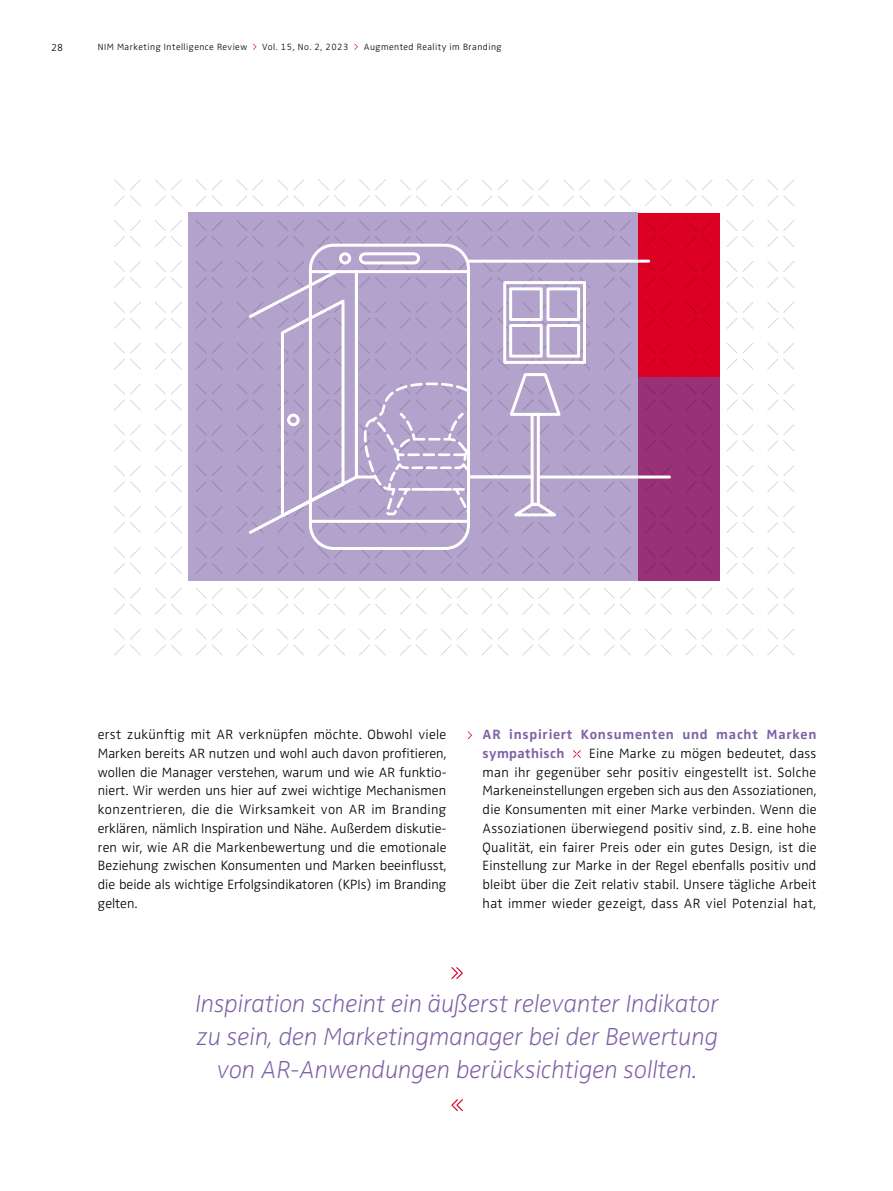
<style>
.page{position:relative;width:893px;height:1191px;background:#fff}
.page>*{position:absolute;margin:0;border:0;box-sizing:border-box;transform-origin:0 0}
.t1{font:italic 300 expanded 25.5px/33px "Zwo OT";letter-spacing:-.01em;color:#7d61a5;text-align:center}
.t2{font:300 13.8px/18.8px "Zwo OT";letter-spacing:.005em;color:#000;text-align:justify}
.t3{font:700 13.8px/18.8px "Zwo OT";letter-spacing:.055em;color:#7d61a5}
.t4{font:300 10.5px "Zwo OT";color:#000}
.t5{font:300 9.3px "Zwo OT";letter-spacing:.05em;color:#000}
</style>
<div class="page">
<svg style="left:468px;top:731px;width:4px;height:8px"></svg>
<svg style="left:573px;top:750px;width:8px;height:8px"></svg>
<svg style="left:451px;top:967px;width:12px;height:12px"></svg>
<svg style="left:451px;top:1099px;width:12px;height:12px"></svg>
<div style="left:638px;top:376px;width:82px;height:205px;background:#993178"></div>
<div style="left:638px;top:213px;width:82px;height:163px;background:#dc0023"></div>
<div style="left:189px;top:213px;width:449px;height:368px;background:#b2a2cc"></div>
<svg style="left:114px;top:628px;width:27px;height:28px"></svg>
<svg style="left:114px;top:588px;width:27px;height:27px"></svg>
<svg style="left:114px;top:547px;width:27px;height:27px"></svg>
<svg style="left:114px;top:506px;width:27px;height:27px"></svg>
<svg style="left:114px;top:465px;width:27px;height:27px"></svg>
<svg style="left:114px;top:424px;width:27px;height:28px"></svg>
<svg style="left:114px;top:383px;width:27px;height:28px"></svg>
<svg style="left:114px;top:342px;width:27px;height:28px"></svg>
<svg style="left:114px;top:302px;width:27px;height:27px"></svg>
<svg style="left:114px;top:261px;width:27px;height:27px"></svg>
<svg style="left:114px;top:220px;width:27px;height:27px"></svg>
<svg style="left:114px;top:179px;width:27px;height:27px"></svg>
<svg style="left:155px;top:628px;width:27px;height:28px"></svg>
<svg style="left:155px;top:588px;width:27px;height:27px"></svg>
<svg style="left:155px;top:547px;width:27px;height:27px"></svg>
<svg style="left:155px;top:506px;width:27px;height:27px"></svg>
<svg style="left:155px;top:465px;width:27px;height:27px"></svg>
<svg style="left:155px;top:424px;width:27px;height:27px"></svg>
<svg style="left:155px;top:383px;width:27px;height:28px"></svg>
<svg style="left:155px;top:343px;width:27px;height:27px"></svg>
<svg style="left:155px;top:302px;width:27px;height:27px"></svg>
<svg style="left:155px;top:261px;width:27px;height:27px"></svg>
<svg style="left:155px;top:220px;width:27px;height:27px"></svg>
<svg style="left:155px;top:179px;width:27px;height:27px"></svg>
<svg style="left:196px;top:629px;width:27px;height:27px"></svg>
<svg style="left:196px;top:588px;width:27px;height:27px"></svg>
<svg style="left:196px;top:547px;width:27px;height:27px"></svg>
<svg style="left:196px;top:506px;width:27px;height:27px"></svg>
<svg style="left:196px;top:465px;width:27px;height:27px"></svg>
<svg style="left:196px;top:424px;width:27px;height:27px"></svg>
<svg style="left:196px;top:384px;width:27px;height:26px"></svg>
<svg style="left:196px;top:343px;width:27px;height:27px"></svg>
<svg style="left:196px;top:302px;width:27px;height:27px"></svg>
<svg style="left:196px;top:261px;width:27px;height:27px"></svg>
<svg style="left:196px;top:220px;width:27px;height:27px"></svg>
<svg style="left:196px;top:179px;width:27px;height:27px"></svg>
<svg style="left:236px;top:629px;width:27px;height:27px"></svg>
<svg style="left:236px;top:588px;width:28px;height:27px"></svg>
<svg style="left:236px;top:547px;width:28px;height:27px"></svg>
<svg style="left:236px;top:506px;width:10px;height:27px"></svg>
<svg style="left:236px;top:465px;width:10px;height:27px"></svg>
<svg style="left:237px;top:425px;width:9px;height:26px"></svg>
<svg style="left:237px;top:384px;width:9px;height:26px"></svg>
<svg style="left:237px;top:343px;width:9px;height:27px"></svg>
<svg style="left:236px;top:302px;width:10px;height:27px"></svg>
<svg style="left:236px;top:261px;width:10px;height:27px"></svg>
<svg style="left:236px;top:220px;width:28px;height:27px"></svg>
<svg style="left:236px;top:179px;width:28px;height:27px"></svg>
<svg style="left:277px;top:628px;width:27px;height:28px"></svg>
<svg style="left:277px;top:588px;width:27px;height:27px"></svg>
<svg style="left:277px;top:551px;width:27px;height:23px"></svg>
<svg style="left:277px;top:220px;width:27px;height:22px"></svg>
<svg style="left:277px;top:179px;width:27px;height:27px"></svg>
<svg style="left:318px;top:628px;width:27px;height:28px"></svg>
<svg style="left:318px;top:588px;width:27px;height:27px"></svg>
<svg style="left:318px;top:551px;width:27px;height:23px"></svg>
<svg style="left:318px;top:220px;width:27px;height:22px"></svg>
<svg style="left:318px;top:179px;width:27px;height:27px"></svg>
<svg style="left:359px;top:628px;width:27px;height:28px"></svg>
<svg style="left:359px;top:588px;width:27px;height:27px"></svg>
<svg style="left:359px;top:551px;width:27px;height:23px"></svg>
<svg style="left:359px;top:220px;width:27px;height:22px"></svg>
<svg style="left:359px;top:179px;width:27px;height:27px"></svg>
<svg style="left:400px;top:628px;width:27px;height:28px"></svg>
<svg style="left:400px;top:588px;width:27px;height:27px"></svg>
<svg style="left:400px;top:551px;width:27px;height:23px"></svg>
<svg style="left:400px;top:220px;width:27px;height:22px"></svg>
<svg style="left:400px;top:179px;width:27px;height:27px"></svg>
<svg style="left:441px;top:629px;width:27px;height:27px"></svg>
<svg style="left:441px;top:588px;width:27px;height:27px"></svg>
<svg style="left:441px;top:551px;width:27px;height:23px"></svg>
<svg style="left:441px;top:220px;width:27px;height:22px"></svg>
<svg style="left:441px;top:179px;width:27px;height:27px"></svg>
<svg style="left:481px;top:629px;width:27px;height:27px"></svg>
<svg style="left:481px;top:588px;width:28px;height:27px"></svg>
<svg style="left:481px;top:551px;width:28px;height:23px"></svg>
<svg style="left:481px;top:220px;width:28px;height:22px"></svg>
<svg style="left:481px;top:179px;width:28px;height:27px"></svg>
<svg style="left:522px;top:628px;width:27px;height:28px"></svg>
<svg style="left:522px;top:588px;width:27px;height:27px"></svg>
<svg style="left:522px;top:551px;width:27px;height:23px"></svg>
<svg style="left:522px;top:220px;width:27px;height:22px"></svg>
<svg style="left:522px;top:179px;width:27px;height:27px"></svg>
<svg style="left:563px;top:628px;width:27px;height:28px"></svg>
<svg style="left:563px;top:588px;width:27px;height:27px"></svg>
<svg style="left:563px;top:551px;width:27px;height:23px"></svg>
<svg style="left:563px;top:220px;width:27px;height:22px"></svg>
<svg style="left:563px;top:179px;width:27px;height:27px"></svg>
<svg style="left:604px;top:628px;width:27px;height:28px"></svg>
<svg style="left:604px;top:588px;width:27px;height:27px"></svg>
<svg style="left:604px;top:551px;width:27px;height:23px"></svg>
<svg style="left:604px;top:220px;width:27px;height:22px"></svg>
<svg style="left:604px;top:179px;width:27px;height:27px"></svg>
<svg style="left:645px;top:628px;width:27px;height:28px"></svg>
<svg style="left:645px;top:588px;width:27px;height:27px"></svg>
<svg style="left:645px;top:551px;width:27px;height:23px"></svg>
<svg style="left:645px;top:220px;width:27px;height:22px"></svg>
<svg style="left:645px;top:179px;width:27px;height:27px"></svg>
<svg style="left:686px;top:629px;width:27px;height:27px"></svg>
<svg style="left:686px;top:588px;width:27px;height:27px"></svg>
<svg style="left:686px;top:547px;width:27px;height:27px"></svg>
<svg style="left:686px;top:506px;width:27px;height:27px"></svg>
<svg style="left:686px;top:465px;width:27px;height:27px"></svg>
<svg style="left:686px;top:424px;width:27px;height:27px"></svg>
<svg style="left:686px;top:384px;width:26px;height:26px"></svg>
<svg style="left:686px;top:343px;width:27px;height:27px"></svg>
<svg style="left:686px;top:302px;width:27px;height:27px"></svg>
<svg style="left:686px;top:261px;width:27px;height:27px"></svg>
<svg style="left:686px;top:220px;width:27px;height:27px"></svg>
<svg style="left:686px;top:179px;width:27px;height:27px"></svg>
<svg style="left:726px;top:629px;width:27px;height:27px"></svg>
<svg style="left:726px;top:588px;width:28px;height:27px"></svg>
<svg style="left:726px;top:547px;width:28px;height:27px"></svg>
<svg style="left:726px;top:506px;width:28px;height:27px"></svg>
<svg style="left:726px;top:465px;width:28px;height:27px"></svg>
<svg style="left:726px;top:424px;width:28px;height:27px"></svg>
<svg style="left:727px;top:384px;width:26px;height:26px"></svg>
<svg style="left:726px;top:343px;width:28px;height:27px"></svg>
<svg style="left:726px;top:302px;width:28px;height:27px"></svg>
<svg style="left:726px;top:261px;width:28px;height:27px"></svg>
<svg style="left:726px;top:220px;width:28px;height:27px"></svg>
<svg style="left:726px;top:179px;width:28px;height:27px"></svg>
<svg style="left:767px;top:628px;width:27px;height:28px"></svg>
<svg style="left:767px;top:588px;width:27px;height:27px"></svg>
<svg style="left:767px;top:547px;width:27px;height:27px"></svg>
<svg style="left:767px;top:506px;width:27px;height:27px"></svg>
<svg style="left:767px;top:465px;width:27px;height:27px"></svg>
<svg style="left:767px;top:424px;width:27px;height:27px"></svg>
<svg style="left:767px;top:383px;width:27px;height:28px"></svg>
<svg style="left:767px;top:343px;width:27px;height:27px"></svg>
<svg style="left:767px;top:302px;width:27px;height:27px"></svg>
<svg style="left:767px;top:261px;width:27px;height:27px"></svg>
<svg style="left:767px;top:220px;width:27px;height:27px"></svg>
<svg style="left:767px;top:179px;width:27px;height:27px"></svg>
<svg style="left:246px;top:242px;width:426px;height:309px"></svg>
<hr style="left:469px;top:475px;width:63px;height:3px;background:#fff">
<svg style="left:358px;top:382px;width:111px;height:152px"></svg>
<svg style="left:253px;top:44px;width:3px;height:6px"></svg>
<svg style="left:354px;top:44px;width:4px;height:6px"></svg>
<p class="t4" style="left:51px;top:41px;width:14px">28</p>
<p class="t5" style="left:98px;top:41px;width:151px">NIM Marketing Intelligence Review</p>
<p class="t5" style="left:262px;top:41px;width:88px">Vol. 15, No. 2, 2023</p>
<p class="t5" style="left:364px;top:41px;width:140px">Augmented Reality im Branding</p>
<p class="t2" style="left:98px;top:725px;width:350px">erst zukünftig mit AR verknüpfen möchte. Obwohl viele Marken bereits AR nutzen und wohl auch davon profitieren, wollen die Manager verstehen, warum und wie AR funktio&shy;niert. Wir werden uns hier auf zwei wichtige Mechanismen konzentrieren, die die Wirksamkeit von AR im Branding erklären, nämlich Inspiration und Nähe. Außerdem diskutie&shy;ren wir, wie AR die Markenbewertung und die emotionale Beziehung zwischen Konsumenten und Marken beeinflusst, die beide als wichtige Erfolgsindikatoren (KPIs) im Branding gelten.</p>
<p class="t3" style="left:483px;top:725px;width:335px">AR inspiriert Konsumenten und macht Marken sympathisch</p>
<p class="t2" style="left:483px;top:744px;width:335px;text-indent:107px">Eine Marke zu mögen bedeutet, dass man ihr gegenüber sehr positiv eingestellt ist. Solche Markeneinstellungen ergeben sich aus den Assoziationen, die Konsumenten mit einer Marke verbinden. Wenn die Assoziationen überwiegend positiv sind, z. B. eine hohe Qualität, ein fairer Preis oder ein gutes Design, ist die Einstellung zur Marke in der Regel ebenfalls positiv und bleibt über die Zeit relativ stabil. Unsere tägliche Arbeit hat immer wieder gezeigt, dass AR viel Potenzial hat,</p>
<h1 class="t1" style="left:195px;top:987px;width:525px">Inspiration scheint ein äußerst relevanter Indikator zu sein, den Marketingmanager bei der Bewertung von AR-Anwendungen berücksichtigen sollten.</h1>
</div>
